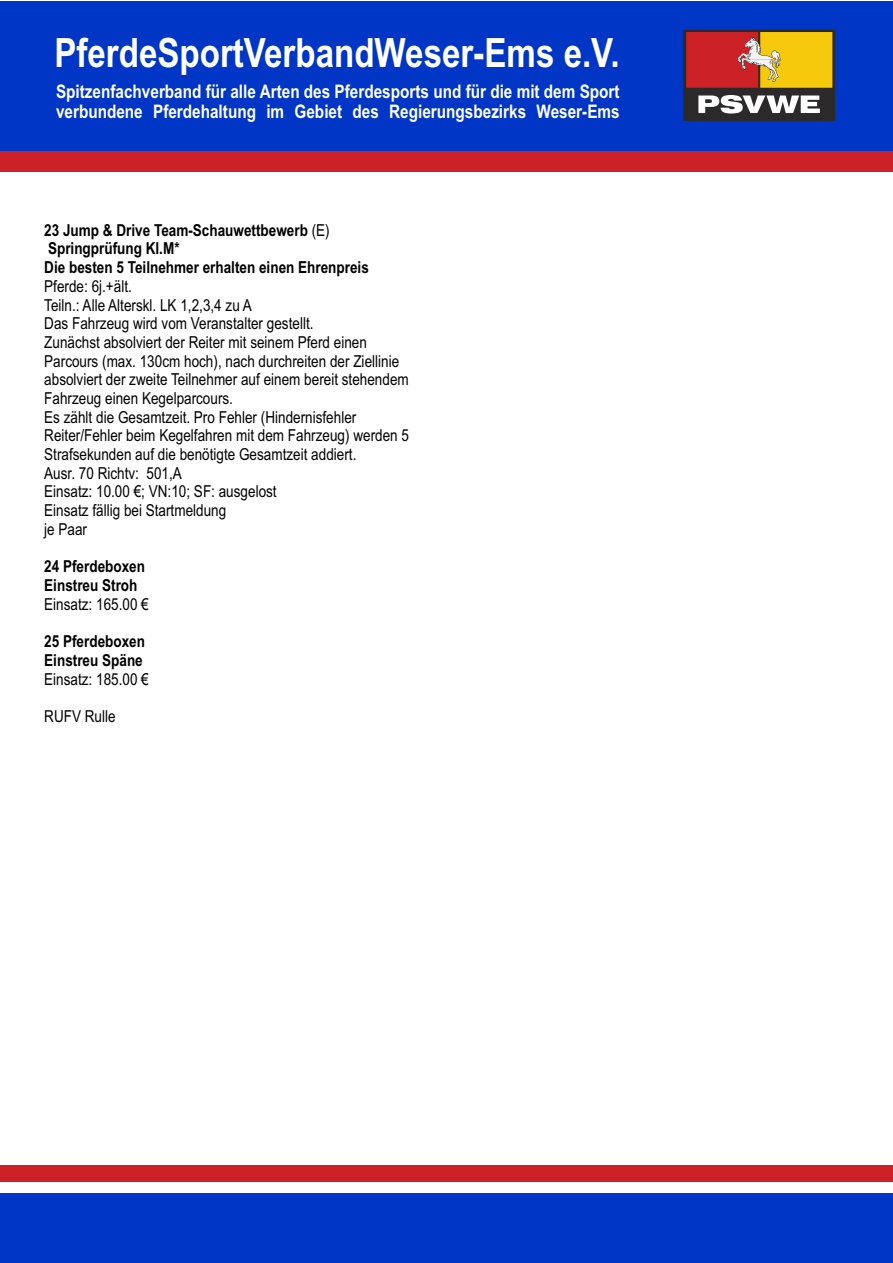
<style>
.page{position:relative;width:893px;height:1263px;background:#fff}
.page>*{position:absolute;margin:0;border:0;box-sizing:border-box;transform-origin:0 0}
.t1{font:700 40.35px "Arial Narrow";color:#fff}
.t2{font:700 18.6px/20.1px "Arial Narrow";color:#fff}
.t3{font:16.5px/18.8px "Arial Narrow";color:#000}
.t4{font:700 16.5px/18.9px "Arial Narrow";color:#000}
.s1{font-weight:400}
</style>
<div class="page">
<div style="left:0;top:1192px;width:893px;height:70px;background:#0036c5"></div>
<div style="left:0;top:1px;width:893px;height:160px;background:#0036c5"></div>
<div style="left:0;top:151px;width:893px;height:21px;background:#cc2126"></div>
<svg style="left:683px;top:30px;width:152px;height:91px"></svg>
<div style="left:0;top:1165px;width:893px;height:16px;background:#cc2126"></div>
<h1 class="t1" style="left:54px;top:38px;width:567px">PferdeSportVerbandWeser-Ems e.V.</h1>
<p class="t2" style="left:56px;top:83px;width:565px">Spitzenfachverband für alle Arten des Pferdesports und für die mit dem Sport verbundene Pferdehaltung im Gebiet des Regierungsbezirks Weser-Ems</p>
<p class="t4" style="left:44px;top:222px;width:326px">23 Jump &amp; Drive Team-Schauwettbewerb <span class="s1">(E)<br></span>Springprüfung Kl.M*<br>Die besten 5 Teilnehmer erhalten einen Ehrenpreis</p>
<p class="t3" style="left:44px;top:278px;width:366px">Pferde: 6j.+ält.<br>Teiln.: Alle Alterskl. LK 1,2,3,4 zu A<br>Das Fahrzeug wird vom Veranstalter gestellt.<br>Zunächst absolviert der Reiter mit seinem Pferd einen Parcours (max. 130cm hoch), nach durchreiten der Ziellinie absolviert der zweite Teilnehmer auf einem bereit stehendem Fahrzeug einen Kegelparcours.<br>Es zählt die Gesamtzeit. Pro Fehler (Hindernisfehler Reiter/Fehler beim Kegelfahren mit dem Fahrzeug) werden 5<br>Strafsekunden auf die benötigte Gesamtzeit addiert.<br>Ausr. 70 Richtv: 501,A<br>Einsatz: 10.00 €; VN:10; SF: ausgelost<br>Einsatz fällig bei Startmeldung<br>je Paar</p>
<p class="t4" style="left:44px;top:559px;width:102px">24 Pferdeboxen<br>Einstreu Stroh</p>
<p class="t3" style="left:44px;top:596px;width:106px">Einsatz: 165.00 €</p>
<p class="t4" style="left:44px;top:634px;width:102px">25 Pferdeboxen<br>Einstreu Späne</p>
<p class="t3" style="left:44px;top:671px;width:106px">Einsatz: 185.00 €</p>
<p class="t3" style="left:44px;top:709px;width:73px">RUFV Rulle</p>
</div>
